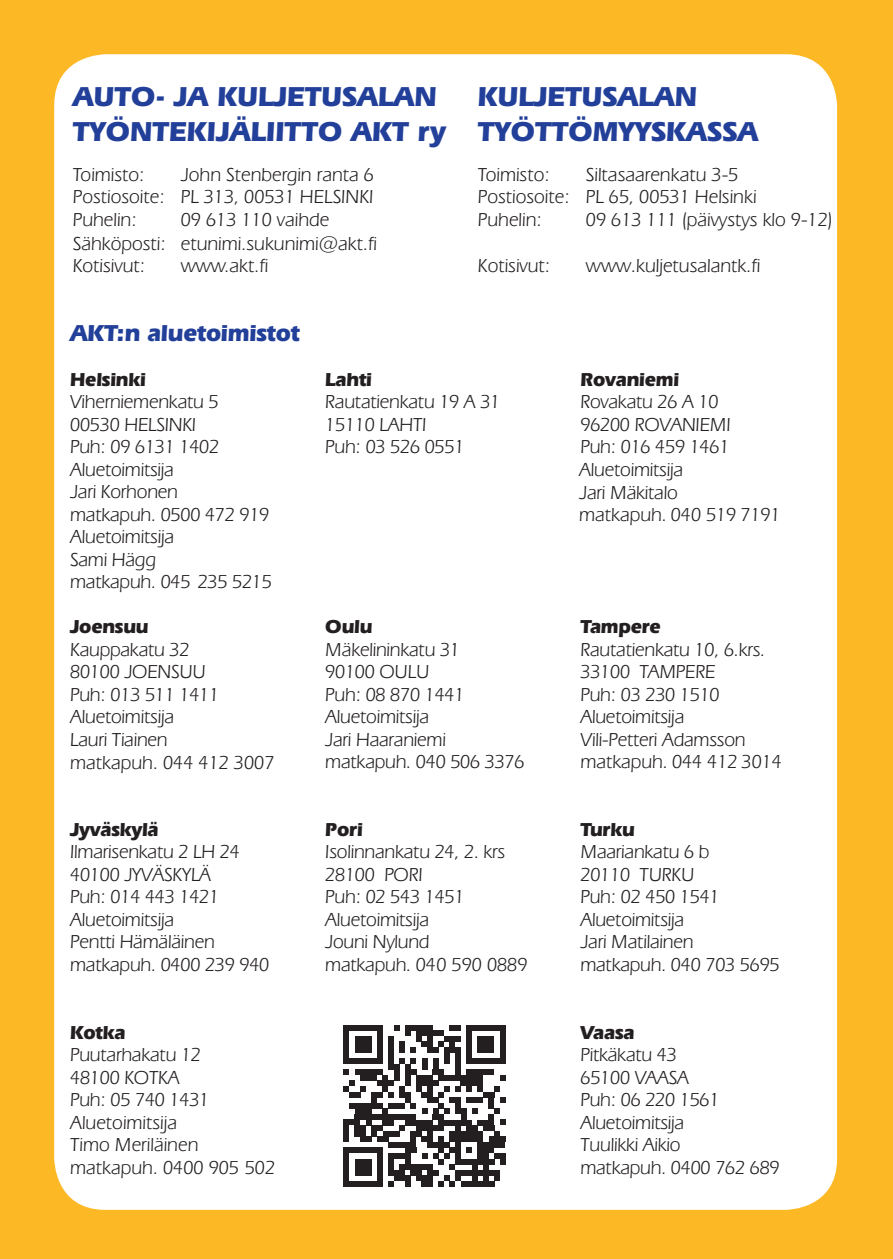
<style>
.page{position:relative;width:893px;height:1259px;background:#fcb825}
.page>*{position:absolute;margin:0;border:0;box-sizing:border-box;transform-origin:0 0}
.t1{font:700 28.5px/34.2px "Eras IT Cby BT";color:#223f99}
.t2{font:700 24px "Eras IT Cby BT";letter-spacing:-.01em;color:#223f99}
.t3{font:19.5px/22.5px "Eras IT Cby BT";letter-spacing:-.01em;color:#231f20}
.t4{font:700 19.5px "Eras IT Cby BT";letter-spacing:-.01em;color:#231f20}
</style>
<div class="page">
<div style="left:54px;top:54px;width:783px;height:1155px;background:#fff;border-radius:51px"></div>
<svg style="left:344px;top:1025px;width:161px;height:161px"></svg>
<div style="left:461px;top:1181px;width:33px;height:5px;background:#231f20"></div>
<p class="t1" style="left:73px;top:79px;width:375px">AUTO- JA KULJETUSALAN<br>TYÖNTEKIJÄLIITTO AKT ry</p>
<p class="t3" style="left:73px;top:162px;width:303px;text-align:justify;text-indent:108px">John Stenbergin ranta 6<br>Postiosoite: PL 313, 00531 HELSINKI Puhelin:</p>
<p class="t3" style="left:73px;top:162px;width:73px">Toimisto:</p>
<p class="t3" style="left:73px;top:207px;width:306px;line-height:23.4px;text-indent:108px">09 613 110 vaihde<br>Sähköposti: etunimi.sukunimi@akt.fi<br>Kotisivut:</p>
<p class="t3" style="left:181px;top:254px;width:89px">www.akt.fi</p>
<p class="t1" style="left:478px;top:79px;width:282px">KULJETUSALAN<br>TYÖTTÖMYYSKASSA</p>
<p class="t3" style="left:478px;top:162px;width:280px;text-indent:108px">Siltasaarenkatu 3-5<br>Postiosoite: PL 65, 00531 Helsinki<br>Puhelin:</p>
<p class="t3" style="left:478px;top:162px;width:73px">Toimisto:</p>
<p class="t3" style="left:586px;top:207px;width:248px">09 613 111 (päivystys klo 9-12)</p>
<p class="t3" style="left:478px;top:254px;width:74px">Kotisivut:</p>
<p class="t3" style="left:586px;top:254px;width:176px">www.kuljetusalantk.fi</p>
<p class="t2" style="left:70px;top:318px;width:231px">AKT:n aluetoimistot</p>
<p class="t4" style="left:70px;top:367px;width:77px">Helsinki</p>
<p class="t4" style="left:325px;top:367px;width:48px">Lahti</p>
<p class="t4" style="left:580px;top:367px;width:100px">Rovaniemi</p>
<p class="t3" style="left:70px;top:390px;width:150px">Viherniemenkatu 5</p>
<p class="t3" style="left:325px;top:390px;width:177px">Rautatienkatu 19 A 31</p>
<p class="t3" style="left:580px;top:390px;width:140px">Rovakatu 26 A 10</p>
<p class="t3" style="left:70px;top:413px;width:128px">00530 HELSINKI</p>
<p class="t3" style="left:325px;top:413px;width:103px">15110 LAHTI</p>
<p class="t3" style="left:580px;top:413px;width:152px">96200 ROVANIEMI</p>
<p class="t3" style="left:70px;top:435px;width:151px">Puh: 09 6131 1402</p>
<p class="t3" style="left:325px;top:435px;width:141px">Puh: 03 526 0551</p>
<p class="t3" style="left:580px;top:435px;width:151px">Puh: 016 459 1461</p>
<p class="t3" style="left:70px;top:458px;width:203px">Aluetoimitsija<br>Jari Korhonen<br>matkapuh. 0500 472 919<br>Aluetoimitsija<br>Sami Hägg<br>matkapuh. 045 235 5215</p>
<p class="t4" style="left:70px;top:615px;width:80px">Joensuu</p>
<p class="t4" style="left:325px;top:615px;width:49px">Oulu</p>
<p class="t4" style="left:580px;top:615px;width:82px">Tampere</p>
<p class="t3" style="left:70px;top:638px;width:121px">Kauppakatu 32</p>
<p class="t3" style="left:325px;top:638px;width:136px">Mäkelininkatu 31</p>
<p class="t3" style="left:580px;top:638px;width:186px">Rautatienkatu 10, 6.krs.</p>
<p class="t3" style="left:70px;top:660px;width:137px">80100 JOENSUU</p>
<p class="t3" style="left:325px;top:660px;width:106px">90100 OULU</p>
<p class="t3" style="left:580px;top:660px;width:137px">33100 TAMPERE</p>
<p class="t3" style="left:70px;top:683px;width:151px">Puh: 013 511 1411</p>
<p class="t3" style="left:325px;top:683px;width:141px">Puh: 08 870 1441</p>
<p class="t3" style="left:580px;top:683px;width:141px">Puh: 03 230 1510</p>
<p class="t3" style="left:70px;top:705px;width:105px">Aluetoimitsija</p>
<p class="t3" style="left:325px;top:705px;width:105px">Aluetoimitsija</p>
<p class="t3" style="left:580px;top:705px;width:105px">Aluetoimitsija</p>
<p class="t3" style="left:70px;top:727px;width:206px;line-height:23.4px">Lauri Tiainen<br>matkapuh. 044 412 3007</p>
<p class="t3" style="left:325px;top:728px;width:122px">Jari Haaraniemi</p>
<p class="t3" style="left:580px;top:728px;width:167px">Vili-Petteri Adamsson</p>
<p class="t3" style="left:579px;top:458px;width:203px">Aluetoimitsija<br>Jari Mäkitalo<br>matkapuh. 040 519 7191</p>
<p class="t3" style="left:325px;top:750px;width:201px">matkapuh. 040 506 3376</p>
<p class="t3" style="left:580px;top:750px;width:203px">matkapuh. 044 412 3014</p>
<p class="t4" style="left:70px;top:817px;width:90px">Jyväskylä</p>
<p class="t4" style="left:325px;top:817px;width:39px">Pori</p>
<p class="t4" style="left:580px;top:817px;width:56px">Turku</p>
<p class="t3" style="left:70px;top:840px;width:171px">Ilmarisenkatu 2 LH 24</p>
<p class="t3" style="left:325px;top:840px;width:182px">Isolinnankatu 24, 2. krs</p>
<p class="t3" style="left:580px;top:840px;width:131px">Maariankatu 6 b</p>
<p class="t3" style="left:70px;top:863px;width:142px">40100 JYVÄSKYLÄ</p>
<p class="t3" style="left:325px;top:863px;width:99px">28100 PORI</p>
<p class="t3" style="left:580px;top:863px;width:115px">20110 TURKU</p>
<p class="t3" style="left:70px;top:885px;width:151px">Puh: 014 443 1421</p>
<p class="t3" style="left:325px;top:885px;width:141px">Puh: 02 543 1451</p>
<p class="t3" style="left:580px;top:885px;width:141px">Puh: 02 450 1541</p>
<p class="t3" style="left:325px;top:908px;width:105px">Aluetoimitsija</p>
<p class="t3" style="left:580px;top:908px;width:105px">Aluetoimitsija</p>
<p class="t3" style="left:325px;top:930px;width:106px">Jouni Nylund</p>
<p class="t3" style="left:580px;top:930px;width:115px">Jari Matilainen</p>
<p class="t3" style="left:325px;top:953px;width:204px">matkapuh. 040 590 0889</p>
<p class="t3" style="left:580px;top:953px;width:201px">matkapuh. 040 703 5695</p>
<p class="t3" style="left:70px;top:908px;width:201px">Aluetoimitsija<br>Pentti Hämäläinen matkapuh. 0400 239 940</p>
<p class="t4" style="left:70px;top:1020px;width:57px">Kotka</p>
<p class="t4" style="left:580px;top:1020px;width:56px">Vaasa</p>
<p class="t3" style="left:70px;top:1043px;width:132px">Puutarhakatu 12</p>
<p class="t3" style="left:580px;top:1043px;width:98px">Pitkäkatu 43</p>
<p class="t3" style="left:70px;top:1065px;width:111px">48100 KOTKA</p>
<p class="t3" style="left:580px;top:1065px;width:110px">65100 VAASA</p>
<p class="t3" style="left:70px;top:1088px;width:141px">Puh: 05 740 1431</p>
<p class="t3" style="left:580px;top:1088px;width:141px">Puh: 06 220 1561</p>
<p class="t3" style="left:70px;top:1110px;width:206px">Aluetoimitsija<br>Timo Meriläinen matkapuh. 0400 905 502</p>
<p class="t3" style="left:580px;top:1110px;width:201px">Aluetoimitsija<br>Tuulikki Aikio<br>matkapuh. 0400 762 689</p>
</div>
